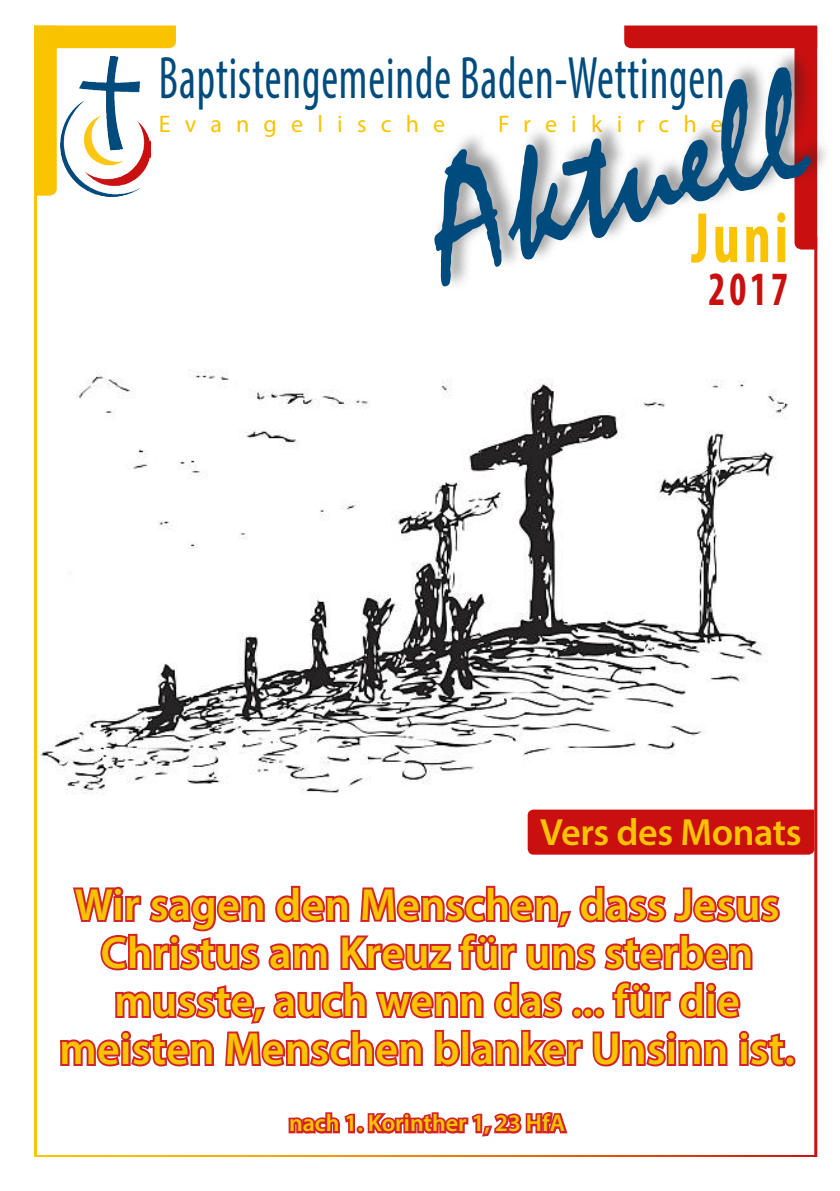
<style>
.page{position:relative;width:840px;height:1191px;background:#fff}
.page>*{position:absolute;margin:0;border:0;box-sizing:border-box;transform-origin:0 0}
.t1{font:166px "Mistral";color:#004b7d}
.t2{font:700 condensed 72px "Myriad Pro";color:#fac300;scale:.83 1}
.t3{font:condensed 60.2px "Myriad Pro";letter-spacing:.02em;color:#004b7d;scale:.76 1}
.t4{font:700 condensed 48px "Myriad Pro";color:#ca0f0f;scale:.82 1}
.t5{font:600 45.2px/48px "Myriad Pro";letter-spacing:.01em;color:#fac300;text-align:center}
.t6{font:600 38px "Myriad Pro";letter-spacing:-.01em;color:#fac300}
.t7{font:24px "Myriad Pro";letter-spacing:.59em;color:#fac300}
.t8{font:600 24px "Myriad Pro";color:#fac300}
</style>
<div class="page">
<img style="left:37px;top:348px;width:751px;height:542px">
<svg style="left:34px;top:26px;width:142px;height:170px"></svg>
<div style="left:624px;top:26px;width:192px;height:22px;background:#ca0f0f"></div>
<hr style="left:813px;top:237px;width:3px;height:920px;background:#ca0f0f">
<hr style="left:34px;top:186px;width:3px;height:971px;background:#fac300">
<hr style="left:37px;top:1155px;width:778px;height:2px;background:#fff">
<div style="left:432px;top:48px;width:401px;height:243px;background:#231f20;opacity:.42"></div>
<img style="left:60px;top:57px;width:90px;height:139px">
<svg style="left:58px;top:651px;width:755px;height:416px"></svg>
<div style="left:784px;top:1055px;width:11px;height:11px;border:4px solid #d1232a;border-radius:50%"></div>
<svg style="left:286px;top:1112px;width:71px;height:45px"></svg>
<div style="left:356px;top:1125px;width:8px;height:8px;border:4px solid #d1232a;border-radius:50%"></div>
<svg style="left:365px;top:1112px;width:205px;height:45px"></svg>
<p class="t3" style="left:159px;top:41px;width:745px">Baptistengemeinde Baden-Wettingen</p>
<p class="t7" style="left:159px;top:109px;width:288px">Evangelische</p>
<p class="t7" style="left:497px;top:109px;width:226px">Freikirche</p>
<p class="t1" style="left:406px;top:128px;width:383px;rotate:-15deg">Aktuell</p>
<p class="t2" style="left:691px;top:193px;width:118px">Juni</p>
<p class="t4" style="left:708px;top:259px;width:98px">2017</p>
<p class="t6" style="left:540px;top:808px;width:263px">Vers des Monats</p>
<p class="t5" style="left:59px;top:879px;width:736px">Wir sagen den Menschen, dass Jesus Christus am Kreuz für uns sterben musste, auch wenn das ... für die meisten Menschen blanker Unsinn ist.</p>
<p class="t8" style="left:289px;top:1108px;width:277px">nach 1. Korinther 1, 23 HfA</p>
</div>
